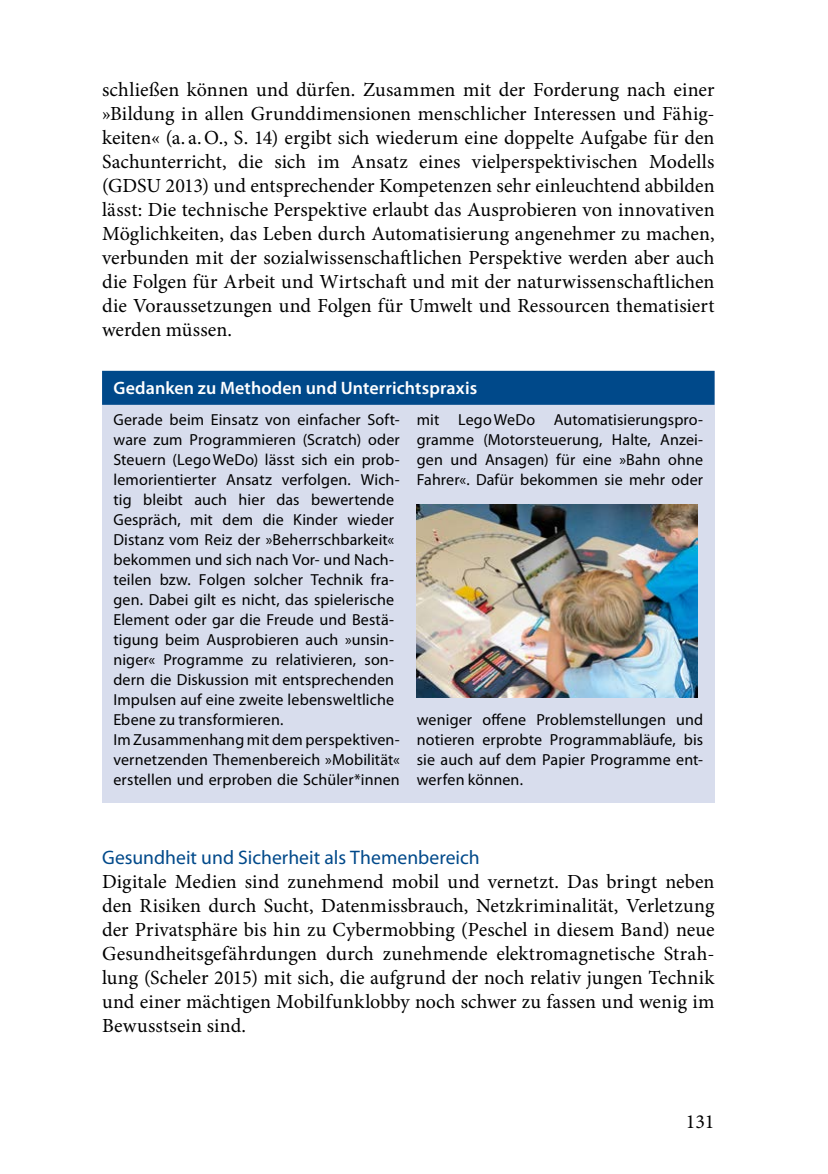
<style>
.page{position:relative;width:828px;height:1174px;background:#fff}
.page>*{position:absolute;margin:0;border:0;box-sizing:border-box;transform-origin:0 0}
.t1{font:20px/24px "Minion Pro";color:#000;text-align:justify}
.t2{font:19.6px "Myriad Pro";color:#00498a}
.t3{font:600 18px "Myriad Pro";letter-spacing:.005em;color:#fff}
.t4{font:16px/20px "Myriad Pro";letter-spacing:.01em;color:#000;text-align:justify}
</style>
<div class="page">
<div style="left:102px;top:371px;width:612px;height:431px;background:#d8dded"></div>
<div style="left:102px;top:371px;width:612px;height:34px;background:#00498a"></div>
<img style="left:417px;top:505px;width:280px;height:192px">
<p class="t1" style="left:102px;top:78px;width:614px">schließen können und dürfen. Zusammen mit der Forderung nach einer »Bildung in allen Grunddimensionen menschlicher Interessen und Fähig&shy;keiten« (a. a.O., S. 14) ergibt sich wiederum eine doppelte Aufgabe für den Sachunterricht, die sich im Ansatz eines vielperspektivischen Modells (GDSU 2013) und entsprechender Kompetenzen sehr einleuchtend abbilden lässt: Die technische Perspektive erlaubt das Ausprobieren von innovativen Möglichkeiten, das Leben durch Automatisierung angenehmer zu machen, verbunden mit der sozialwissenschaftlichen Perspektive werden aber auch die Folgen für Arbeit und Wirtschaft und mit der naturwissenschaftlichen die Voraussetzungen und Folgen für Umwelt und Ressourcen thematisiert werden müssen.</p>
<p class="t3" style="left:113px;top:377px;width:365px">Gedanken zu Methoden und Unterrichtspraxis</p>
<p class="t4" style="left:113px;top:409px;width:288px;text-align:left">Gerade beim Einsatz von einfacher Soft&shy;ware zum Programmieren (Scratch) oder Steuern (LegoWeDo) lässt sich ein prob&shy;lemorientierter Ansatz verfolgen. Wich&shy;tig bleibt auch hier das bewertende Gespräch, mit dem die Kinder wieder Distanz vom Reiz der »Beherrschbarkeit« bekommen und sich nach Vor- und Nach&shy;teilen bzw. Folgen solcher Technik fra&shy;gen. Dabei gilt es nicht, das spielerische Element oder gar die Freude und Bestä&shy;tigung beim Ausprobieren auch »unsin&shy;niger« Programme zu relativieren, son&shy;dern die Diskussion mit entsprechenden Impulsen auf eine zweite lebensweltliche Ebene zu transformieren.<br>Im Zusammenhang mit dem perspektiven&shy;vernetzenden Themenbereich »Mobilität« erstellen und erproben die Schüler*innen</p>
<p class="t4" style="left:417px;top:409px;width:288px">mit LegoWeDo Automatisierungspro&shy;gramme (Motorsteuerung, Halte, Anzei&shy;gen und Ansagen) für eine »Bahn ohne Fahrer«. Dafür bekommen sie mehr oder</p>
<p class="t4" style="left:417px;top:709px;width:288px">weniger offene Problemstellungen und notieren erprobte Programmabläufe, bis sie auch auf dem Papier Programme ent&shy;werfen können.</p>
<p class="t2" style="left:102px;top:845px;width:379px">Gesundheit und Sicherheit als Themenbereich</p>
<p class="t1" style="left:102px;top:870px;width:614px">Digitale Medien sind zunehmend mobil und vernetzt. Das bringt neben den Risiken durch Sucht, Datenmissbrauch, Netzkriminalität, Verletzung der Privatsphäre bis hin zu Cybermobbing (Peschel in diesem Band) neue Gesundheitsgefährdungen durch zunehmende elektromagnetische Strah&shy;lung (Scheler 2015) mit sich, die aufgrund der noch relativ jungen Technik und einer mächtigen Mobilfunklobby noch schwer zu fassen und wenig im Bewusstsein sind.</p>
<p class="t1" style="left:686px;top:1109px;width:30px">131</p>
</div>
